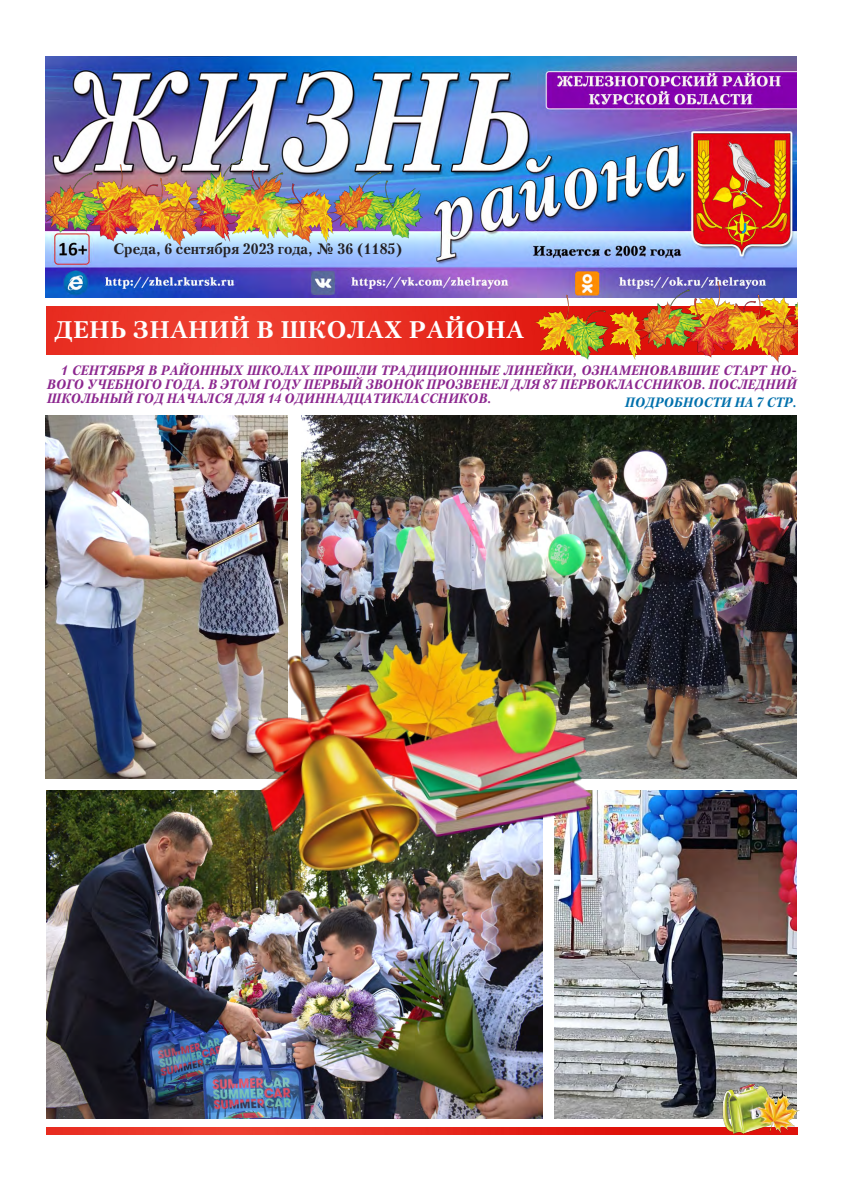
<style>
.page{position:relative;width:842px;height:1191px;background:#fff}
.page>*{position:absolute;margin:0;border:0;box-sizing:border-box;transform-origin:0 0}
.Заголовок{font:700 24px "Petersburg C";letter-spacing:.02em;color:#fff}
.t1{font:700 15px "Petersburg C";color:#231f20}
.Стиль_абзаца_1{font:italic 700 13.5px/14px "Petersburg C";color:#8c278f;text-align:justify;scale:.96 1}
.Стиль_абзаца_1-2{font:italic 700 13.5px "Petersburg C";color:#0070ac;scale:.96 1}
</style>
<div class="page">
<img style="left:45px;top:57px;width:752px;height:240px">
<img style="left:46px;top:306px;width:488px;height:48px">
<img style="left:46px;top:1127px;width:675px;height:7px">
<img style="left:554px;top:790px;width:243px;height:328px">
<img style="left:301px;top:415px;width:495px;height:363px">
<img style="left:47px;top:790px;width:495px;height:328px">
<img style="left:45px;top:415px;width:243px;height:363px">
<img style="left:181px;top:609px;width:485px;height:290px">
<img style="left:534px;top:271px;width:263px;height:92px">
<img style="left:46px;top:155px;width:377px;height:91px">
<img style="left:721px;top:1083px;width:79px;height:51px">
<p class="t1" style="left:113px;top:240px;width:291px">Среда, 6 сентября 2023 года, № 36 (1185)</p>
<p class="Заголовок" style="left:54px;top:316px;width:471px">ДЕНЬ ЗНАНИЙ В ШКОЛАХ РАЙОНА</p>
<p class="Стиль_абзаца_1" style="left:47px;top:363px;width:783px;text-indent:14px">1 СЕНТЯБРЯ В РАЙОННЫХ ШКОЛАХ ПРОШЛИ ТРАДИЦИОННЫЕ ЛИНЕЙКИ, ОЗНАМЕНОВАВШИЕ СТАРТ НО-ВОГО УЧЕБНОГО ГОДА. В ЭТОМ ГОДУ ПЕРВЫЙ ЗВОНОК ПРОЗВЕНЕЛ ДЛЯ 87 ПЕРВОКЛАССНИКОВ. ПОСЛЕДНИЙ ШКОЛЬНЫЙ ГОД НАЧАЛСЯ ДЛЯ 14 ОДИННАДЦАТИКЛАССНИКОВ.</p>
<p class="Стиль_абзаца_1-2" style="left:625px;top:395px;width:180px">ПОДРОБНОСТИ НА 7 СТР.</p>
</div>
